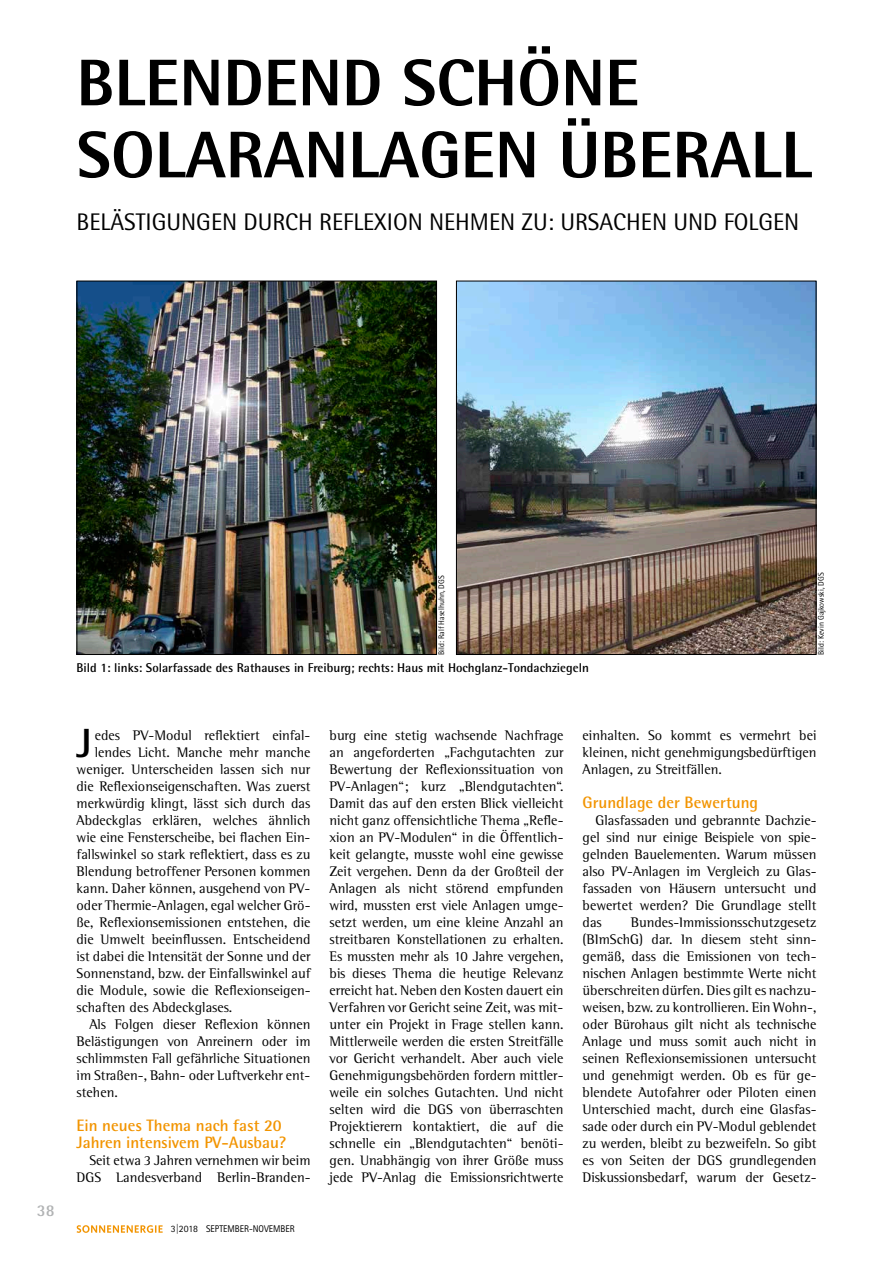
<style>
.page{position:relative;width:893px;height:1263px;background:#fff}
.page>*{position:absolute;margin:0;border:0;box-sizing:border-box;transform-origin:0 0}
.t1{font:800 66px/72px "Rotis Semi Sans Std";color:#000}
.t2{font:700 40.8px "Rotis Semi Sans Std";color:#000}
.t3{font:24px "Rotis Semi Sans Std";color:#000}
.t4{font:700 16.5px/17px "Rotis Semi Sans Std";color:#f29400}
.t5{font:700 16.5px "Rotis Semi Sans Std";color:#b1b3b4}
.t6{font:14.25px/17px "Rotis Semi Serif Std";color:#000;text-align:justify}
.t7{font:700 12.75px "Rotis Semi Sans Std";color:#000}
.t8{font:9.75px "Rotis Sans Serif Std";color:#000}
.t9{font:8.25px "Rotis Semi Sans Std";color:#000;scale:.94 1}
</style>
<div class="page">
<svg style="left:77px;top:1225px;width:86px;height:8px"></svg>
<img style="left:458px;top:283px;width:356px;height:370px">
<div style="left:456px;top:281px;width:360px;height:374px;border:1px solid #000"></div>
<img style="left:79px;top:283px;width:356px;height:370px">
<div style="left:77px;top:281px;width:360px;height:374px;border:1px solid #000"></div>
<h1 class="t1" style="left:77px;top:46px;width:737px">BLENDEND SCHÖNE<br>SOLARANLAGEN ÜBERALL</h1>
<h3 class="t3" style="left:77px;top:207px;width:724px">BELÄSTIGUNGEN DURCH REFLEXION NEHMEN ZU: URSACHEN UND FOLGEN</h3>
<p class="t5" style="left:37px;top:1200px;width:19px">38</p>
<p class="t9" style="left:437px;top:655px;width:86px;rotate:-90deg">Bild: Ralf Haselhuhn, DGS</p>
<p class="t9" style="left:816px;top:655px;width:89px;rotate:-90deg">Bild: Kevin Gajkowski, DGS</p>
<p class="t7" style="left:76px;top:660px;width:514px">Bild 1: links: Solarfassade des Rathauses in Freiburg; rechts: Haus mit Hochglanz-Tondachziegeln</p>
<h2 class="t2" style="left:77px;top:718px;width:17px">J</h2>
<p class="t6" style="left:95px;top:727px;width:217px">edes PV-Modul reflektiert einfal-</p>
<p class="t6" style="left:95px;top:744px;width:217px">lendes Licht. Manche mehr manche</p>
<p class="t6" style="left:77px;top:761px;width:235px">weniger. Unterscheiden lassen sich nur</p>
<p class="t6" style="left:77px;top:778px;width:235px">die Reflexionseigenschaften. Was zuerst</p>
<p class="t6" style="left:77px;top:795px;width:235px">merkwürdig klingt, lässt sich durch das</p>
<p class="t6" style="left:77px;top:812px;width:235px">Abdeckglas erklären, welches ähnlich</p>
<p class="t6" style="left:77px;top:829px;width:235px">wie eine Fensterscheibe, bei flachen Ein-</p>
<p class="t6" style="left:77px;top:846px;width:235px">fallswinkel so stark reflektiert, dass es zu</p>
<p class="t6" style="left:77px;top:863px;width:235px">Blendung betroffener Personen kommen</p>
<p class="t6" style="left:77px;top:880px;width:235px">kann. Daher können, ausgehend von PV-</p>
<p class="t6" style="left:77px;top:897px;width:235px">oder Thermie-Anlagen, egal welcher Grö-</p>
<p class="t6" style="left:77px;top:914px;width:235px">ße, Reflexionsemissionen entstehen, die</p>
<p class="t6" style="left:77px;top:931px;width:235px">die Umwelt beeinflussen. Entscheidend</p>
<p class="t6" style="left:77px;top:948px;width:235px">ist dabei die Intensität der Sonne und der</p>
<p class="t6" style="left:77px;top:965px;width:235px">Sonnenstand, bzw. der Einfallswinkel auf</p>
<p class="t6" style="left:77px;top:982px;width:235px">die Module, sowie die Reflexionseigen-</p>
<p class="t6" style="left:77px;top:999px;width:157px">schaften des Abdeckglases.</p>
<p class="t6" style="left:89px;top:1016px;width:223px">Als Folgen dieser Reflexion können</p>
<p class="t6" style="left:77px;top:1033px;width:235px">Belästigungen von Anreinern oder im</p>
<p class="t6" style="left:77px;top:1050px;width:235px">schlimmsten Fall gefährliche Situationen</p>
<p class="t6" style="left:77px;top:1067px;width:235px">im Straßen-, Bahn- oder Luftverkehr ent-</p>
<p class="t6" style="left:77px;top:1084px;width:43px">stehen.</p>
<p class="t4" style="left:77px;top:1117px;width:211px">Ein neues Thema nach fast 20<br>Jahren intensivem PV-Ausbau?</p>
<p class="t6" style="left:77px;top:1152px;width:235px;text-align:right">Seit etwa 3 Jahren vernehmen wir beim<br>DGS Landesverband Berlin-Branden-</p>
<p class="t8" style="left:171px;top:1223px;width:125px">3|2018 SEPTEMBER-NOVEMBER</p>
<p class="t6" style="left:330px;top:727px;width:235px">burg eine stetig wachsende Nachfrage an angeforderten „Fachgutachten zur Bewertung der Reflexionssituation von PV-Anlagen“; kurz „Blendgutachten“.<br>Damit das auf den ersten Blick vielleicht nicht ganz offensichtliche Thema „Refle&shy;xion an PV-Modulen“ in die Öffentlich&shy;keit gelangte, musste wohl eine gewisse Zeit vergehen. Denn da der Großteil der Anlagen als nicht störend empfunden wird, mussten erst viele Anlagen umge&shy;setzt werden, um eine kleine Anzahl an streitbaren Konstellationen zu erhalten.<br>Es mussten mehr als 10 Jahre vergehen, bis dieses Thema die heutige Relevanz erreicht hat. Neben den Kosten dauert ein Verfahren vor Gericht seine Zeit, was mit&shy;unter ein Projekt in Frage stellen kann.<br>Mittlerweile werden die ersten Streitfälle vor Gericht verhandelt. Aber auch viele Genehmigungsbehörden fordern mittler&shy;weile ein solches Gutachten. Und nicht selten wird die DGS von überraschten Projektierern kontaktiert, die auf die schnelle ein „Blendgutachten“ benöti&shy;gen. Unabhängig von ihrer Größe muss jede PV-Anlag die Emissionsrichtwerte</p>
<p class="t6" style="left:583px;top:727px;width:235px">einhalten. So kommt es vermehrt bei kleinen, nicht genehmigungsbedürftigen Anlagen, zu Streitfällen.</p>
<p class="t4" style="left:583px;top:794px;width:177px">Grundlage der Bewertung</p>
<p class="t6" style="left:583px;top:812px;width:235px;text-indent:13px">Glasfassaden und gebrannte Dachzie&shy;gel sind nur einige Beispiele von spie&shy;gelnden Bauelementen. Warum müssen also PV-Anlagen im Vergleich zu Glas&shy;fassaden von Häusern untersucht und bewertet werden? Die Grundlage stellt das</p>
<p class="t6" style="left:583px;top:914px;width:235px;text-indent:48px">Bundes-Immissionsschutzgesetz (BImSchG) dar. In diesem steht sinn&shy;gemäß, dass die Emissionen von tech&shy;nischen Anlagen bestimmte Werte nicht überschreiten dürfen. Dies gilt es nachzu&shy;weisen, bzw. zu kontrollieren. Ein Wohn-, oder Bürohaus gilt nicht als technische Anlage und muss somit auch nicht in seinen Reflexionsemissionen untersucht und genehmigt werden. Ob es für ge&shy;blendete Autofahrer oder Piloten einen Unterschied macht, durch eine Glasfas&shy;sade oder durch ein PV-Modul geblendet zu werden, bleibt zu bezweifeln. So gibt es von Seiten der DGS grundlegenden Diskussionsbedarf, warum der Gesetz-</p>
</div>
